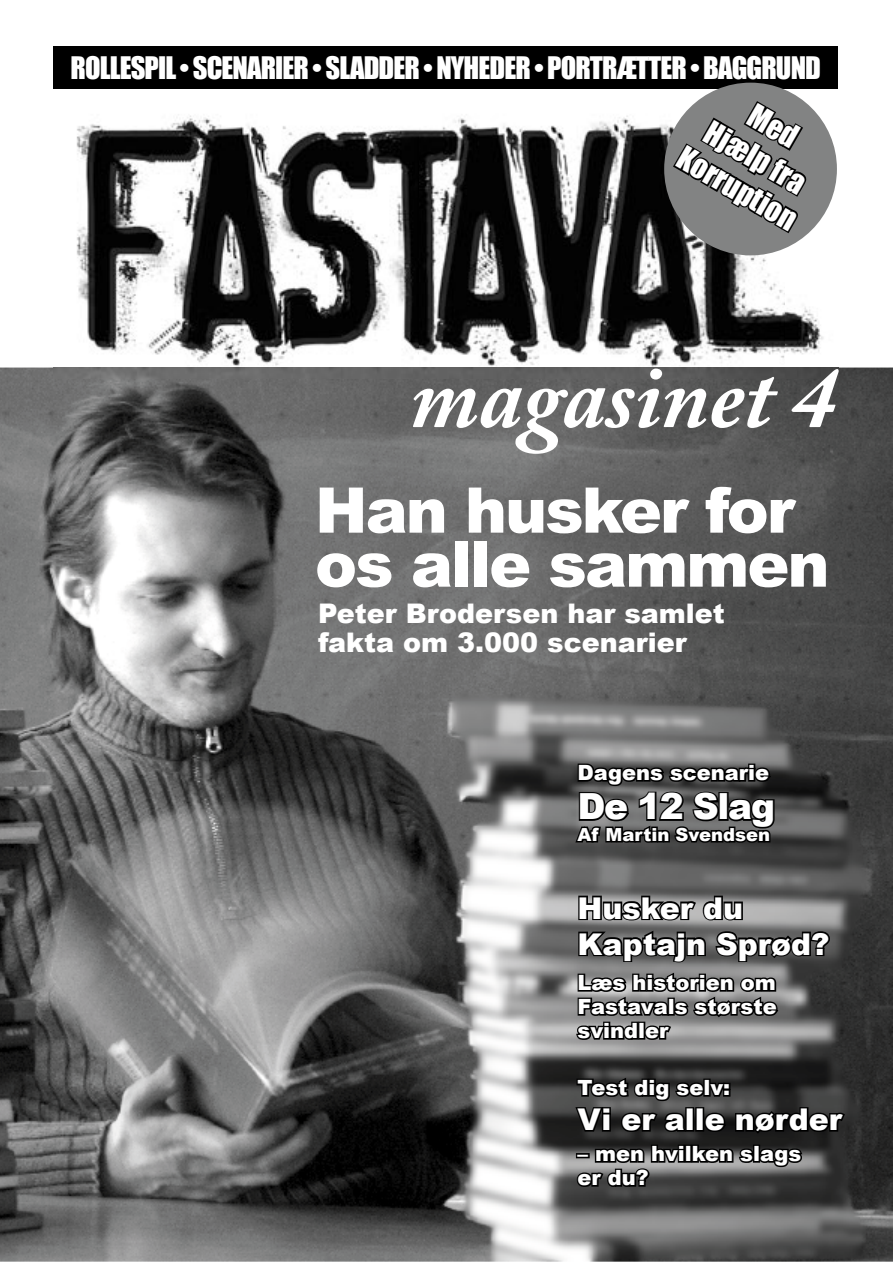
<style>
.page{position:relative;width:893px;height:1263px;background:#fff}
.page>*{position:absolute;margin:0;border:0;box-sizing:border-box;transform-origin:0 0}
.t1{font:italic 700 90px "Adobe Caslon Pro";color:#fff}
.t2{font:900 63px/54px "Arial";letter-spacing:-.03em;color:#fff}
.t3{font:900 36px "Arial";letter-spacing:-.04em;color:#fff}
.t4{font:900 30px/36px "Arial";color:#fff}
.t5{font:30px/36px "Impact";color:#fff;text-align:center}
.t6{font:28.5px "Impact";letter-spacing:-.03em;color:#fff}
.t7{font:900 27px/28.5px "Arial";color:#fff}
.t8{font:900 21px/24px "Arial";color:#fff;text-align:justify}
.t9{font:900 18px "Arial";color:#fff}
</style>
<div class="page">
<img style="left:0;top:368px;width:893px;height:893px">
<img style="left:54px;top:107px;width:784px;height:272px">
<div style="left:54px;top:46px;width:784px;height:43px;background:#000"></div>
<svg style="left:573px;top:761px;width:204px;height:87px;background:#373737"></svg>
<svg style="left:577px;top:894px;width:255px;height:70px;background:#575757"></svg>
<div style="left:664px;top:83px;width:173px;height:172px;background:#828383;border-radius:50%"></div>
<svg style="left:669px;top:82px;width:142px;height:153px"></svg>
<svg style="left:574px;top:970px;width:207px;height:74px;background:#5b5b5b"></svg>
<svg style="left:573px;top:1075px;width:274px;height:61px;background:#262626"></svg>
<svg style="left:575px;top:1143px;width:229px;height:46px;background:#404040"></svg>
<h3 class="t6" style="left:71px;top:50px;width:752px">ROLLESPIL • SCENARIER • SLADDER • NYHEDER • PORTRÆTTER • BAGGRUND</h3>
<h3 class="t5" style="left:725px;top:77px;width:134px;rotate:30deg">Med<br>Hjælp fra<br>Korruption</h3>
<h1 class="t1" style="left:410px;top:343px;width:428px">magasinet 4</h1>
<h2 class="t2" style="left:315px;top:484px;width:516px">Han husker for os alle sammen</h2>
<p class="t7" style="left:318px;top:599px;width:408px">Peter Brodersen har samlet fakta om 3.000 scenarier</p>
<p class="t8" style="left:578px;top:761px;width:193px">Dagens scenarie</p>
<h3 class="t3" style="left:578px;top:786px;width:199px">De 12 Slag</h3>
<p class="t9" style="left:577px;top:824px;width:194px">Af Martin Svendsen</p>
<h3 class="t4" style="left:578px;top:890px;width:253px">Husker du<br>Kaptajn Sprød?</h3>
<p class="t8" style="left:578px;top:971px;width:201px">Læs historien om Fastavals største svindler</p>
<p class="t8" style="left:578px;top:1076px;width:154px">Test dig selv:</p>
<h3 class="t4" style="left:578px;top:1102px;width:266px">Vi er alle nørder</h3>
<p class="t8" style="left:578px;top:1142px;width:225px">– men hvilken slags er du?</p>
</div>
